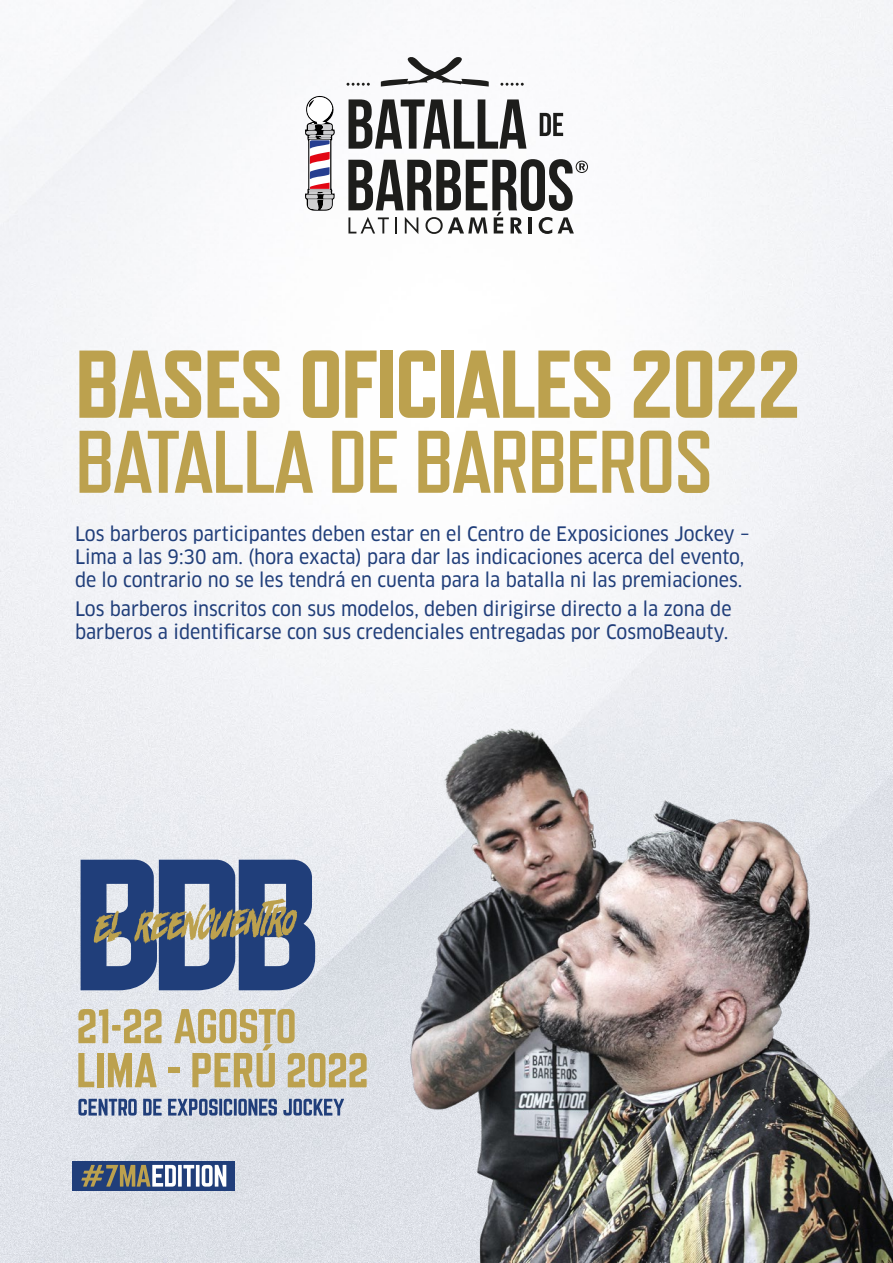
<style>
.page{position:relative;width:893px;height:1263px;background:#fff}
.page>*{position:absolute;margin:0;border:0;box-sizing:border-box;transform-origin:0 0}
.t1{font:800 96px "Refrigerator Deluxe";letter-spacing:-.02em;color:#bca14e}
.t2{font:700 88.5px "Refrigerator Deluxe";letter-spacing:-.02em;color:#bca14e}
.t3{font:19.5px/23.4px "Clan OT Narrow News";color:#203e7a}
</style>
<div class="page">
<img style="left:0;top:0;width:893px;height:1263px">
<svg style="left:73px;top:1161px;width:162px;height:29px;background:#27437c"></svg>
<img style="left:398px;top:721px;width:495px;height:542px">
<svg style="left:304px;top:94px;width:31px;height:117px"></svg>
<svg style="left:540px;top:113px;width:23px;height:23px"></svg>
<svg style="left:349px;top:99px;width:177px;height:50px"></svg>
<svg style="left:381px;top:55px;width:108px;height:32px"></svg>
<svg style="left:347px;top:83px;width:23px;height:3px"></svg>
<svg style="left:500px;top:83px;width:24px;height:3px"></svg>
<svg style="left:348px;top:159px;width:240px;height:75px"></svg>
<svg style="left:81px;top:1165px;width:95px;height:21px;background:#7c807e"></svg>
<svg style="left:178px;top:1165px;width:4px;height:21px"></svg>
<svg style="left:183px;top:1165px;width:11px;height:21px"></svg>
<svg style="left:196px;top:1165px;width:4px;height:21px"></svg>
<svg style="left:202px;top:1165px;width:24px;height:21px"></svg>
<svg style="left:78px;top:1009px;width:30px;height:34px"></svg>
<div style="left:112px;top:1025px;width:9px;height:6px;background:#bca14e"></div>
<svg style="left:124px;top:1009px;width:38px;height:34px"></svg>
<svg style="left:78px;top:1099px;width:59px;height:16px"></svg>
<svg style="left:143px;top:1099px;width:19px;height:16px"></svg>
<svg style="left:168px;top:1099px;width:50px;height:16px"></svg>
<hr style="left:219px;top:1099px;width:3px;height:16px;background:#203e7a">
<svg style="left:224px;top:1099px;width:8px;height:16px"></svg>
<hr style="left:234px;top:1099px;width:3px;height:16px;background:#203e7a">
<svg style="left:238px;top:1099px;width:39px;height:16px"></svg>
<svg style="left:283px;top:1099px;width:61px;height:16px"></svg>
<svg style="left:81px;top:860px;width:234px;height:130px;background:#576a8b"></svg>
<svg style="left:78px;top:1053px;width:16px;height:34px"></svg>
<div style="left:97px;top:1053px;width:7px;height:34px;background:#bca14e"></div>
<svg style="left:108px;top:1053px;width:49px;height:34px;background:#c9b987"></svg>
<div style="left:168px;top:1067px;width:11px;height:6px;background:#bca14e"></div>
<svg style="left:174px;top:1009px;width:193px;height:78px;background:#d0c8ad"></svg>
<h1 class="t1" style="left:75px;top:329px;width:728px">BASES OFICIALES 2022</h1>
<h2 class="t2" style="left:75px;top:413px;width:640px">BATALLA DE BARBEROS</h2>
<p class="t3" style="left:75px;top:522px;width:676px">Los barberos participantes deben estar en el Centro de Exposiciones Jockey –<br>Lima a las 9:30 am. (hora exacta) para dar las indicaciones acerca del evento, de lo contrario no se les tendrá en cuenta para la batalla ni las premiaciones.</p>
<p class="t3" style="left:75px;top:597px;width:658px">Los barberos inscritos con sus modelos, deben dirigirse directo a la zona de barberos a identificarse con sus credenciales entregadas por CosmoBeauty.</p>
</div>
